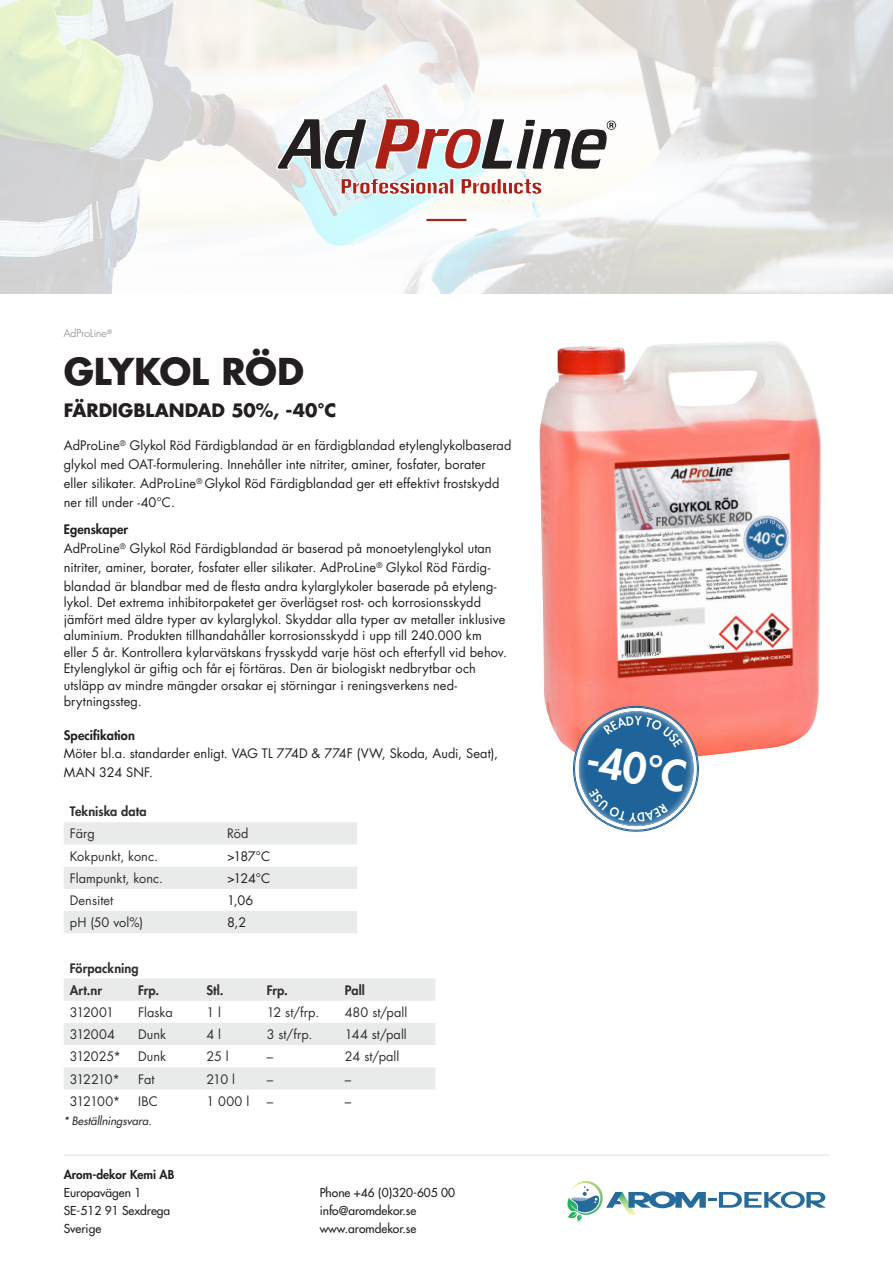
<style>
.page{position:relative;width:893px;height:1263px;background:#fff}
.page>*{position:absolute;margin:0;border:0;box-sizing:border-box;transform-origin:0 0}
.Produktrubrik{font:800 41.1px "Futura LT";color:#fff}
.Produktrubrik-2{font:700 36px "Futura LT";letter-spacing:-.005em;color:#231f20}
.Produktrubrik-3{font:700 18px "Futura LT";color:#231f20}
.Produktrubrik-4{font:12.75px/18.8px "Futura LT";letter-spacing:.01em;color:#231f20}
.Brödtext{font:12.75px "Futura LT";color:#312f30}
.Brödtext-2{font:800 12.75px "Futura LT";letter-spacing:.005em;color:#312f30}
.Brödtext-3{font:12.75px "Futura LT";letter-spacing:-.03em;color:#231f20}
.t1{font:500 12px "Futura Std";color:#231f20}
.t2{font:800 12px "Futura Std";color:#231f20}
.t3{font:italic 11.25px "Futura LT";color:#312f30}
.Produktområde{font:300 10.5px "Futura LT";letter-spacing:.01em;color:#6c6d70}
.s1{font-weight:800}
</style>
<div class="page">
<img style="left:539px;top:341px;width:282px;height:414px">
<svg style="left:64px;top:822px;width:293px;height:111px"></svg>
<svg style="left:64px;top:978px;width:371px;height:111px"></svg>
<svg style="left:0;top:0;width:893px;height:294px"></svg>
<svg style="left:341px;top:178px;width:108px;height:16px"></svg>
<svg style="left:449px;top:178px;width:5px;height:16px"></svg>
<svg style="left:461px;top:178px;width:81px;height:16px"></svg>
<svg style="left:276px;top:118px;width:340px;height:54px"></svg>
<hr style="left:426px;top:219px;width:40px;height:2px;background:#ac2117">
<hr style="left:64px;top:1154px;width:765px;height:2px;background:#e9eaea">
<svg style="left:567px;top:1181px;width:259px;height:40px"></svg>
<svg style="left:552px;top:685px;width:166px;height:147px"></svg>
<p class="Produktområde" style="left:64px;top:327px;width:50px">AdProLine<sup>®</sup></p>
<p class="Produktrubrik-2" style="left:64px;top:347px;width:242px">GLYKOL RÖD</p>
<p class="Produktrubrik-3" style="left:64px;top:398px;width:274px">FÄRDIGBLANDAD 50%, -40°C</p>
<p class="Produktrubrik-4" style="left:64px;top:436px;width:449px">AdProLine<sup>®</sup> Glykol Röd Färdigblandad är en färdigblandad etylenglykolbaserad glykol med OAT-formulering. Innehåller inte nitriter, aminer, fosfater, borater eller silikater. AdProLine<sup>®</sup> Glykol Röd Färdigblandad ger ett effektivt frostskydd ner till under -40°C.</p>
<p class="Produktrubrik-4" style="left:64px;top:520px;width:434px"><span class="s1">Egenskaper<br></span>AdProLine<sup>®</sup> Glykol Röd Färdigblandad är baserad på monoetylenglykol utan nitriter, aminer, borater, fosfater eller silikater. AdProLine<sup>®</sup> Glykol Röd Färdig&shy;blandad är blandbar med de flesta andra kylarglykoler baserade på etyleng-</p>
<p class="Produktrubrik-4" style="left:64px;top:594px;width:445px;line-height:16.5px">lykol. Det extrema inhibitorpaketet ger överlägset rost- och korrosionsskydd jämfört med äldre typer av kylarglykol. Skyddar alla typer av metaller inklusive aluminium. Produkten tillhandahåller korrosionsskydd i upp till 240.000 km eller 5 år. Kontrollera kylarvätskans frysskydd varje höst och efterfyll vid behov.<br>Etylenglykol är giftig och får ej förtäras. Den är biologiskt nedbrytbar och utsläpp av mindre mängder orsakar ej störningar i reningsverkens ned&shy;brytningssteg.</p>
<p class="Produktrubrik-4" style="left:64px;top:726px;width:436px"><span class="s1">Specifikation<br></span>Möter bl.a. standarder enligt. VAG TL 774D &amp; 774F (VW, Skoda, Audi, Seat),<br>MAN 324 SNF.</p>
<p class="Brödtext-2" style="left:70px;top:803px;width:78px">Tekniska data</p>
<p class="Brödtext" style="left:70px;top:826px;width:26px">Färg</p>
<p class="Brödtext" style="left:227px;top:826px;width:23px">Röd</p>
<p class="Brödtext" style="left:70px;top:848px;width:90px">Kokpunkt, konc.</p>
<p class="Brödtext-3" style="left:227px;top:848px;width:45px">&gt;187°C</p>
<p class="Brödtext" style="left:70px;top:870px;width:95px">Flampunkt, konc.</p>
<p class="Brödtext-3" style="left:227px;top:870px;width:45px">&gt;124°C</p>
<p class="Brödtext" style="left:70px;top:892px;width:45px">Densitet</p>
<p class="Brödtext-3" style="left:227px;top:892px;width:28px">1,06</p>
<p class="Brödtext" style="left:70px;top:914px;width:75px">pH (50 vol%)</p>
<p class="Brödtext-3" style="left:227px;top:914px;width:21px">8,2</p>
<p class="Brödtext-2" style="left:70px;top:959px;width:70px">Förpackning</p>
<p class="Brödtext-2" style="left:70px;top:981px;width:34px">Art.nr</p>
<p class="Brödtext-2" style="left:138px;top:981px;width:23px">Frp.</p>
<p class="Brödtext-2" style="left:206px;top:981px;width:19px">Stl.</p>
<p class="Brödtext-2" style="left:267px;top:981px;width:23px">Frp.</p>
<p class="Brödtext-2" style="left:345px;top:981px;width:21px">Pall</p>
<p class="Brödtext" style="left:70px;top:1004px;width:46px">312001</p>
<p class="Brödtext" style="left:138px;top:1004px;width:36px">Flaska</p>
<p class="Brödtext" style="left:206px;top:1004px;width:16px">1 l</p>
<p class="Brödtext" style="left:267px;top:1004px;width:54px">12 st/frp.</p>
<p class="Brödtext" style="left:345px;top:1004px;width:64px">480 st/pall</p>
<p class="Brödtext" style="left:70px;top:1026px;width:47px">312004</p>
<p class="Brödtext" style="left:138px;top:1026px;width:30px">Dunk</p>
<p class="Brödtext" style="left:206px;top:1026px;width:16px">4 l</p>
<p class="Brödtext" style="left:267px;top:1026px;width:47px">3 st/frp.</p>
<p class="Brödtext" style="left:345px;top:1026px;width:63px">144 st/pall</p>
<p class="Brödtext" style="left:70px;top:1048px;width:53px">312025*</p>
<p class="Brödtext" style="left:138px;top:1048px;width:30px">Dunk</p>
<p class="Brödtext" style="left:206px;top:1048px;width:24px">25 l</p>
<p class="Brödtext" style="left:267px;top:1048px;width:8px">–</p>
<p class="Brödtext" style="left:345px;top:1048px;width:56px">24 st/pall</p>
<p class="Brödtext" style="left:70px;top:1071px;width:52px">312210*</p>
<p class="Brödtext" style="left:138px;top:1071px;width:18px">Fat</p>
<p class="Brödtext" style="left:206px;top:1071px;width:30px">210 l</p>
<p class="Brödtext" style="left:267px;top:1071px;width:8px">–</p>
<p class="Brödtext" style="left:345px;top:1071px;width:8px">–</p>
<p class="Brödtext" style="left:70px;top:1093px;width:52px">312100*</p>
<p class="Brödtext" style="left:138px;top:1093px;width:21px">IBC</p>
<p class="Brödtext" style="left:206px;top:1093px;width:44px">1 000 l</p>
<p class="Brödtext" style="left:267px;top:1093px;width:8px">–</p>
<p class="Brödtext" style="left:345px;top:1093px;width:8px">–</p>
<p class="t3" style="left:64px;top:1114px;width:89px">* Beställningsvara.</p>
<p class="t2" style="left:64px;top:1167px;width:112px">Arom-dekor Kemi AB</p>
<p class="t1" style="left:64px;top:1185px;width:79px">Europavägen 1</p>
<p class="t1" style="left:64px;top:1203px;width:108px">SE-512 91 Sexdrega</p>
<p class="t1" style="left:64px;top:1221px;width:39px">Sverige</p>
<p class="t1" style="left:320px;top:1185px;width:137px">Phone +46 (0)320-605 00</p>
<p class="t1" style="left:320px;top:1203px;width:98px">info@aromdekor.se</p>
<p class="t1" style="left:320px;top:1221px;width:98px">www.aromdekor.se</p>
<p class="Produktrubrik" style="left:592px;top:733px;width:102px;rotate:10deg">-40°C</p>
</div>
